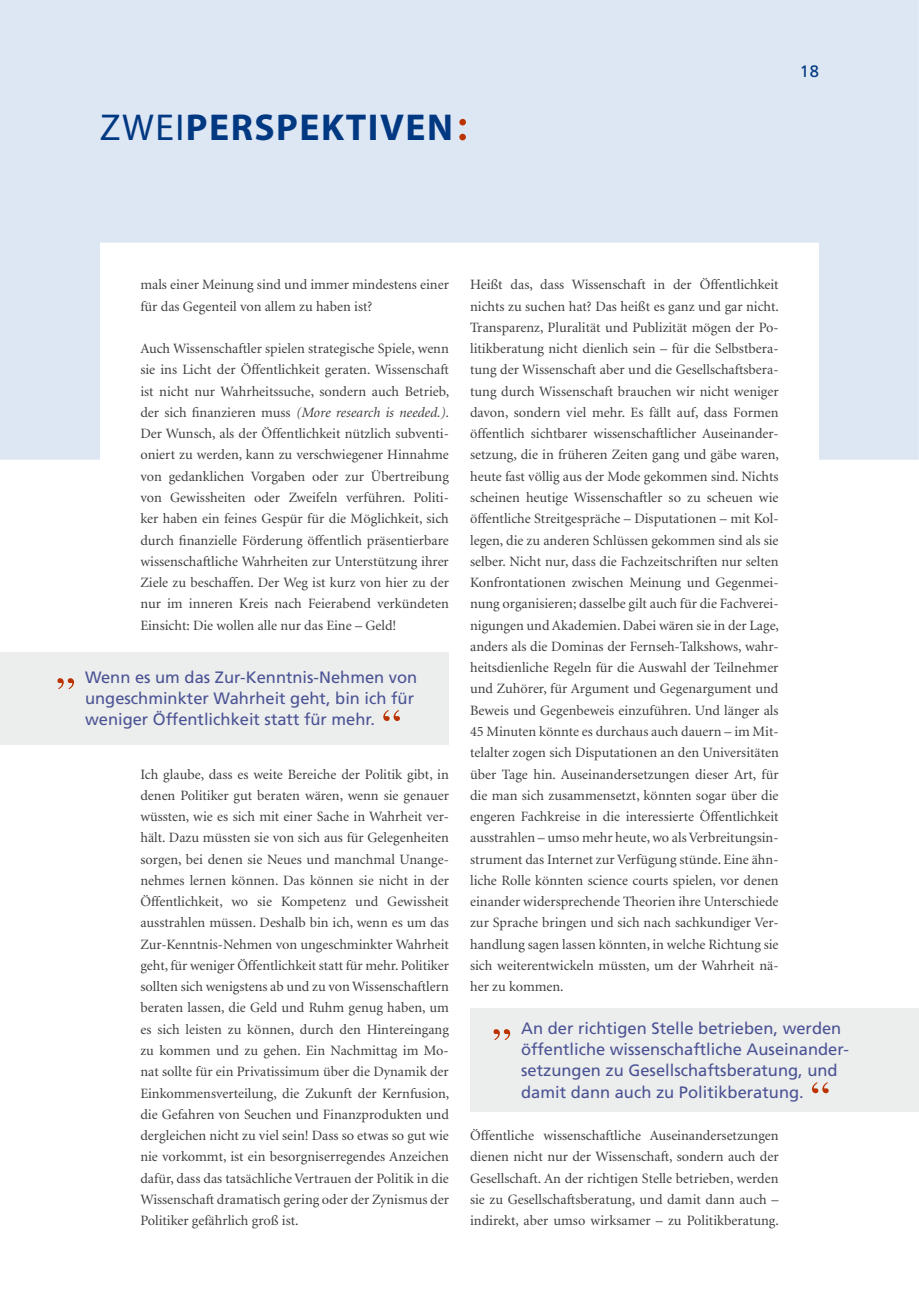
<style>
.page{position:relative;width:919px;height:1289px;background:#fff}
.page>*{position:absolute;margin:0;border:0;box-sizing:border-box;transform-origin:0 0}
.t1{font:700 37.5px "Myriad Pro";letter-spacing:.04em;color:#003882}
.t2{font:37.5px "Myriad Pro";letter-spacing:.04em;color:#003882}
.t3{font:16.5px/21.3px "Frutiger";color:#4b5394}
.t4{font:16.5px "Frutiger";color:#003882}
.t5{font:14.25px/21.3px "Minion";color:#3e3d40;text-align:justify}
.s1{font-weight:700}
.s2{font-weight:400}
.s3{font-style:italic}
</style>
<div class="page">
<svg style="left:0;top:0;width:918px;height:459px;fill:#dde6f3"></svg>
<div style="left:459px;top:119px;width:7px;height:6px;background:#b30;border-radius:50%"></div>
<div style="left:459px;top:134px;width:7px;height:6px;background:#b30;border-radius:50%"></div>
<div style="left:0;top:652px;width:449px;height:92px;background:#eceded"></div>
<svg style="left:57px;top:678px;width:17px;height:11px"></svg>
<svg style="left:383px;top:710px;width:17px;height:11px"></svg>
<div style="left:470px;top:1008px;width:448px;height:104px;background:#eceded"></div>
<svg style="left:493px;top:1029px;width:17px;height:11px"></svg>
<svg style="left:812px;top:1082px;width:16px;height:11px"></svg>
<h1 class="t2" style="left:100px;top:105px;width:321px">AKTUELLES<span class="s1">THEMA</span></h1>
<h1 class="t1" style="left:100px;top:105px;width:354px"><span class="s2">ZWEI</span>PERSPEKTIVEN</h1>
<p class="t4" style="left:799px;top:64px;width:21px">18</p>
<p class="t5" style="left:140px;top:275px;width:310px">mals einer Meinung sind und immer mindestens einer für das Gegenteil von allem zu haben ist?</p>
<p class="t5" style="left:140px;top:339px;width:310px">Auch Wissenschaftler spielen strategische Spiele, wenn sie ins Licht der Öffentlichkeit geraten. Wissenschaft ist nicht nur Wahrheitssuche, sondern auch Betrieb, der sich finanzieren muss <span class="s3">(More research is needed.).<br></span>Der Wunsch, als der Öffentlichkeit nützlich subventi&shy;oniert zu werden, kann zu verschwiegener Hinnahme von gedanklichen Vorgaben oder zur Übertreibung von Gewissheiten oder Zweifeln verführen. Politi&shy;ker haben ein feines Gespür für die Möglichkeit, sich durch finanzielle Förderung öffentlich präsentierbare wissenschaftliche Wahrheiten zur Unterstützung ihrer Ziele zu beschaffen. Der Weg ist kurz von hier zu der nur im inneren Kreis nach Feierabend verkündeten Einsicht: Die wollen alle nur das Eine – Geld!</p>
<p class="t3" style="left:85px;top:667px;width:334px">Wenn es um das Zur-Kenntnis-Nehmen von ungeschminkter Wahrheit geht, bin ich für weniger Öffentlichkeit statt für mehr.</p>
<p class="t5" style="left:140px;top:764px;width:310px">Ich glaube, dass es weite Bereiche der Politik gibt, in denen Politiker gut beraten wären, wenn sie genauer wüssten, wie es sich mit einer Sache in Wahrheit ver&shy;hält. Dazu müssten sie von sich aus für Gelegenheiten sorgen, bei denen sie Neues und manchmal Unange&shy;nehmes lernen können. Das können sie nicht in der Öffentlichkeit, wo sie Kompetenz und Gewissheit ausstrahlen müssen. Deshalb bin ich, wenn es um das Zur-Kenntnis-Nehmen von ungeschminkter Wahrheit geht, für weniger Öffentlichkeit statt für mehr. Politiker sollten sich wenigstens ab und zu von Wissenschaftlern beraten lassen, die Geld und Ruhm genug haben, um es sich leisten zu können, durch den Hintereingang zu kommen und zu gehen. Ein Nachmittag im Mo&shy;nat sollte für ein Privatissimum über die Dynamik der Einkommensverteilung, die Zukunft der Kernfusion, die Gefahren von Seuchen und Finanzprodukten und dergleichen nicht zu viel sein! Dass so etwas so gut wie nie vorkommt, ist ein besorgniserregendes Anzeichen dafür, dass das tatsächliche Vertrauen der Politik in die Wissenschaft dramatisch gering oder der Zynismus der Politiker gefährlich groß ist.</p>
<p class="t5" style="left:470px;top:275px;width:310px">Heißt das, dass Wissenschaft in der Öffentlichkeit nichts zu suchen hat? Das heißt es ganz und gar nicht.<br>Transparenz, Pluralität und Publizität mögen der Po&shy;litikberatung nicht dienlich sein – für die Selbstbera&shy;tung der Wissenschaft aber und die Gesellschaftsbera&shy;tung durch Wissenschaft brauchen wir nicht weniger davon, sondern viel mehr. Es fällt auf, dass Formen öffentlich sichtbarer wissenschaftlicher Auseinander&shy;setzung, die in früheren Zeiten gang und gäbe waren, heute fast völlig aus der Mode gekommen sind. Nichts scheinen heutige Wissenschaftler so zu scheuen wie öffentliche Streitgespräche – Disputationen – mit Kol&shy;legen, die zu anderen Schlüssen gekommen sind als sie selber. Nicht nur, dass die Fachzeitschriften nur selten Konfrontationen zwischen Meinung und Gegenmei&shy;nung organisieren; dasselbe gilt auch für die Fachverei&shy;nigungen und Akademien. Dabei wären sie in der Lage, anders als die Dominas der Fernseh-Talkshows, wahr&shy;heitsdienliche Regeln für die Auswahl der Teilnehmer und Zuhörer, für Argument und Gegenargument und Beweis und Gegenbeweis einzuführen. Und länger als 45 Minuten könnte es durchaus auch dauern – im Mit&shy;telalter zogen sich Disputationen an den Universitäten über Tage hin. Auseinandersetzungen dieser Art, für die man sich zusammensetzt, könnten sogar über die engeren Fachkreise in die interessierte Öffentlichkeit ausstrahlen – umso mehr heute, wo als Verbreitungsin&shy;strument das Internet zur Verfügung stünde. Eine ähn&shy;liche Rolle könnten science courts spielen, vor denen einander widersprechende Theorien ihre Unterschiede zur Sprache bringen und sich nach sachkundiger Ver&shy;handlung sagen lassen könnten, in welche Richtung sie sich weiterentwickeln müssten, um der Wahrheit nä&shy;her zu kommen.</p>
<p class="t3" style="left:521px;top:1018px;width:329px">An der richtigen Stelle betrieben, werden öffentliche wissenschaftliche Auseinander&shy;setzungen zu Gesellschaftsberatung, und damit dann auch zu Politikberatung.</p>
<p class="t5" style="left:470px;top:1126px;width:310px">Öffentliche wissenschaftliche Auseinandersetzungen dienen nicht nur der Wissenschaft, sondern auch der Gesellschaft. An der richtigen Stelle betrieben, werden sie zu Gesellschaftsberatung, und damit dann auch – indirekt, aber umso wirksamer – zu Politikberatung.</p>
</div>
